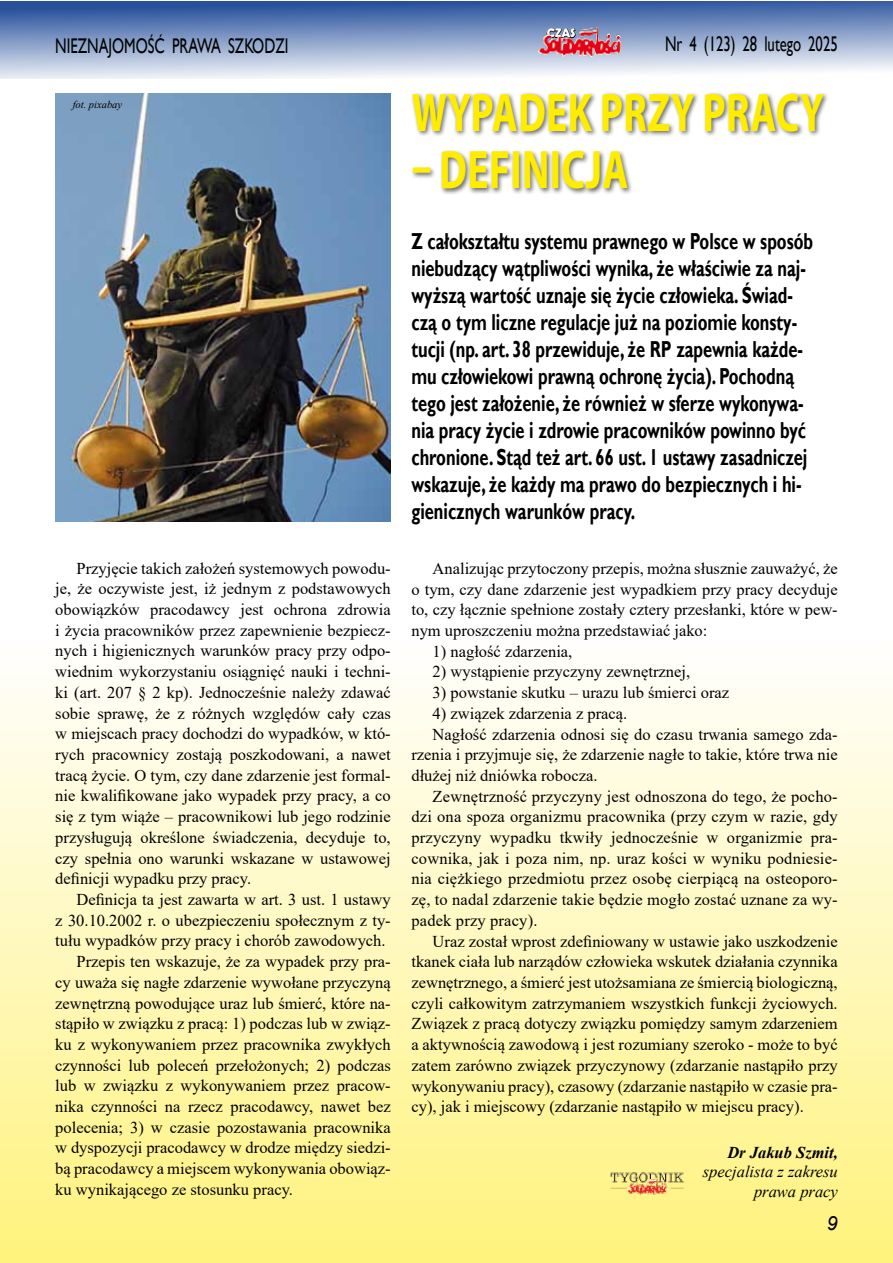
<style>
.page{position:relative;width:893px;height:1263px;background:#fff}
.page>*{position:absolute;margin:0;border:0;box-sizing:border-box;transform-origin:0 0}
.t1{font:700 54.45px "Myriad Pro";letter-spacing:.01em;color:#ffed00;scale:.73 1}
.t2{font:700 23.1px/27px "Gill Sans";color:#000;scale:.71 1}
.t3{font:21.15px "Gill Sans";color:#000;scale:.69 1}
.t4{font:italic 19.5px "Arial";color:#000}
.t5{font:16.5px/20.7px "Times New Roman";color:#000;text-align:justify}
.t6{font:italic 16.5px/19.5px "Times New Roman";color:#000;text-align:right}
.t7{font:italic 700 16.5px "Times New Roman";color:#000}
.t8{font:700 12.6px "Berlin Sans FB Demi";color:#fff}
.t9{font:italic 10.5px "Times New Roman";color:#000}
</style>
<div class="page">
<div style="left:0;top:640px;width:893px;height:623px;background:linear-gradient(to bottom,#fffefe,#fff27c)"></div>
<svg style="left:0;top:1px;width:893px;height:77px;background:#8ea3ca"></svg>
<svg style="left:547px;top:26px;width:28px;height:2px"></svg>
<img style="left:537px;top:29px;width:85px;height:27px">
<img style="left:578px;top:27px;width:22px;height:1px">
<img style="left:539px;top:28px;width:81px;height:27px">
<img style="left:603px;top:1168px;width:85px;height:31px">
<img style="left:56px;top:94px;width:334px;height:428px">
<div style="left:410px;top:91px;width:419px;height:104px;background:#000;opacity:.58"></div>
<p class="t8" style="left:547px;top:26px;width:30px">CZAS</p>
<p class="t3" style="left:55px;top:33px;width:340px">NIEZNAJOMOŚĆ PRAWA SZKODZI</p>
<p class="t3" style="left:665px;top:32px;width:252px">NR 4 (123) 28 LUTEGO 2025</p>
<p class="t9" style="left:73px;top:98px;width:51px">fot. pixabay</p>
<h1 class="t1" style="left:412px;top:77px;width:566px">WYPADEK PRZY PRACY</h1>
<h1 class="t1" style="left:412px;top:134px;width:298px">– DEFINICJA</h1>
<p class="t5" style="left:55px;top:557px;width:337px;text-indent:21px">Przyjęcie takich założeń systemowych powodu&shy;je, że oczywiste jest, iż jednym z podstawowych obowiązków pracodawcy jest ochrona zdrowia i życia pracowników przez zapewnienie bezpiecz&shy;nych i higienicznych warunków pracy przy odpo&shy;wiednim wykorzystaniu osiągnięć nauki i techni&shy;ki (art. 207 § 2 kp). Jednocześnie należy zdawać sobie sprawę, że z różnych względów cały czas w miejscach pracy dochodzi do wypadków, w któ&shy;rych pracownicy zostają poszkodowani, a nawet tracą życie. O tym, czy dane zdarzenie jest formal&shy;nie kwalifikowane jako wypadek przy pracy, a co się z tym wiąże – pracownikowi lub jego rodzinie przysługują określone świadczenia, decyduje to, czy spełnia ono warunki wskazane w ustawowej definicji wypadku przy pracy.</p>
<p class="t5" style="left:77px;top:888px;width:316px">Definicja ta jest zawarta w art. 3 ust. 1 ustawy</p>
<p class="t5" style="left:55px;top:909px;width:337px">z 30.10.2002 r. o ubezpieczeniu społecznym z ty-</p>
<p class="t5" style="left:55px;top:930px;width:332px">tułu wypadków przy pracy i chorób zawodowych.</p>
<p class="t5" style="left:77px;top:951px;width:316px">Przepis ten wskazuje, że za wypadek przy pra-</p>
<p class="t5" style="left:55px;top:971px;width:337px">cy uważa się nagłe zdarzenie wywołane przyczyną</p>
<p class="t5" style="left:55px;top:992px;width:337px">zewnętrzną powodujące uraz lub śmierć, które na-</p>
<p class="t5" style="left:55px;top:1013px;width:337px">stąpiło w związku z pracą: 1) podczas lub w związ-</p>
<p class="t5" style="left:55px;top:1033px;width:337px">ku z wykonywaniem przez pracownika zwykłych</p>
<p class="t5" style="left:55px;top:1054px;width:337px">czynności lub poleceń przełożonych; 2) podczas</p>
<p class="t5" style="left:55px;top:1075px;width:337px">lub w związku z wykonywaniem przez pracow-</p>
<p class="t5" style="left:55px;top:1096px;width:337px">nika czynności na rzecz pracodawcy, nawet bez</p>
<p class="t5" style="left:55px;top:1116px;width:337px">polecenia; 3) w czasie pozostawania pracownika</p>
<p class="t5" style="left:55px;top:1137px;width:337px">w dyspozycji pracodawcy w drodze między siedzi-</p>
<p class="t5" style="left:55px;top:1158px;width:337px">bą pracodawcy a miejscem wykonywania obowiąz-</p>
<p class="t5" style="left:55px;top:1178px;width:239px">ku wynikającego ze stosunku pracy.</p>
<p class="t2" style="left:411px;top:229px;width:567px">Z całokształtu systemu prawnego w Polsce w sposób niebudzący wątpliwości wynika, że właściwie za naj&shy;wyższą wartość uznaje się życie człowieka. Świad&shy;czą o tym liczne regulacje już na poziomie konsty&shy;tucji (np. art. 38 przewiduje, że RP zapewnia każde&shy;mu człowiekowi prawną ochronę życia). Pochodną tego jest założenie, że również w sferze wykonywa&shy;nia pracy życie i zdrowie pracowników powinno być chronione. Stąd też art. 66 ust. 1 ustawy zasadniczej wskazuje, że każdy ma prawo do bezpiecznych i hi&shy;gienicznych warunków pracy.</p>
<p class="t5" style="left:411px;top:557px;width:428px;text-indent:21px">Analizując przytoczony przepis, można słusznie zauważyć, że o tym, czy dane zdarzenie jest wypadkiem przy pracy decyduje to, czy łącznie spełnione zostały cztery przesłanki, które w pew&shy;nym uproszczeniu można przedstawiać jako:</p>
<p class="t5" style="left:433px;top:640px;width:141px">1) nagłość zdarzenia,</p>
<p class="t5" style="left:433px;top:661px;width:259px">2) wystąpienie przyczyny zewnętrznej,</p>
<p class="t5" style="left:433px;top:682px;width:298px">3) powstanie skutku – urazu lub śmierci oraz</p>
<p class="t5" style="left:433px;top:702px;width:196px">4) związek zdarzenia z pracą.</p>
<p class="t5" style="left:433px;top:723px;width:407px">Nagłość zdarzenia odnosi się do czasu trwania samego zda-</p>
<p class="t5" style="left:411px;top:744px;width:428px">rzenia i przyjmuje się, że zdarzenie nagłe to takie, które trwa nie</p>
<p class="t5" style="left:411px;top:764px;width:188px">dłużej niż dniówka robocza.</p>
<p class="t5" style="left:433px;top:785px;width:407px">Zewnętrzność przyczyny jest odnoszona do tego, że pocho-</p>
<p class="t5" style="left:411px;top:806px;width:428px">dzi ona spoza organizmu pracownika (przy czym w razie, gdy</p>
<p class="t5" style="left:411px;top:827px;width:428px">przyczyny wypadku tkwiły jednocześnie w organizmie pra-</p>
<p class="t5" style="left:411px;top:847px;width:428px">cownika, jak i poza nim, np. uraz kości w wyniku podniesie-</p>
<p class="t5" style="left:411px;top:868px;width:428px">nia ciężkiego przedmiotu przez osobę cierpiącą na osteoporo-</p>
<p class="t5" style="left:411px;top:889px;width:428px">zę, to nadal zdarzenie takie będzie mogło zostać uznane za wy-</p>
<p class="t5" style="left:411px;top:909px;width:128px">padek przy pracy).</p>
<p class="t5" style="left:433px;top:930px;width:407px">Uraz został wprost zdefiniowany w ustawie jako uszkodzenie</p>
<p class="t5" style="left:411px;top:951px;width:428px">tkanek ciała lub narządów człowieka wskutek działania czynnika</p>
<p class="t5" style="left:411px;top:972px;width:428px">zewnętrznego, a śmierć jest utożsamiana ze śmiercią biologiczną,</p>
<p class="t5" style="left:411px;top:992px;width:428px">czyli całkowitym zatrzymaniem wszystkich funkcji życiowych.</p>
<p class="t5" style="left:411px;top:1013px;width:428px">Związek z pracą dotyczy związku pomiędzy samym zdarzeniem</p>
<p class="t5" style="left:411px;top:1034px;width:428px">a aktywnością zawodową i jest rozumiany szeroko - może to być</p>
<p class="t5" style="left:411px;top:1054px;width:428px">zatem zarówno związek przyczynowy (zdarzanie nastąpiło przy</p>
<p class="t5" style="left:411px;top:1075px;width:428px">wykonywaniu pracy), czasowy (zdarzanie nastąpiło w czasie pra-</p>
<p class="t5" style="left:411px;top:1096px;width:394px">cy), jak i miejscowy (zdarzanie nastąpiło w miejscu pracy).</p>
<p class="t7" style="left:727px;top:1140px;width:112px">Dr Jakub Szmit,</p>
<p class="t6" style="left:703px;top:1161px;width:137px">specjalista z zakresu prawa pracy</p>
<p class="t4" style="left:827px;top:1211px;width:12px">9</p>
</div>
